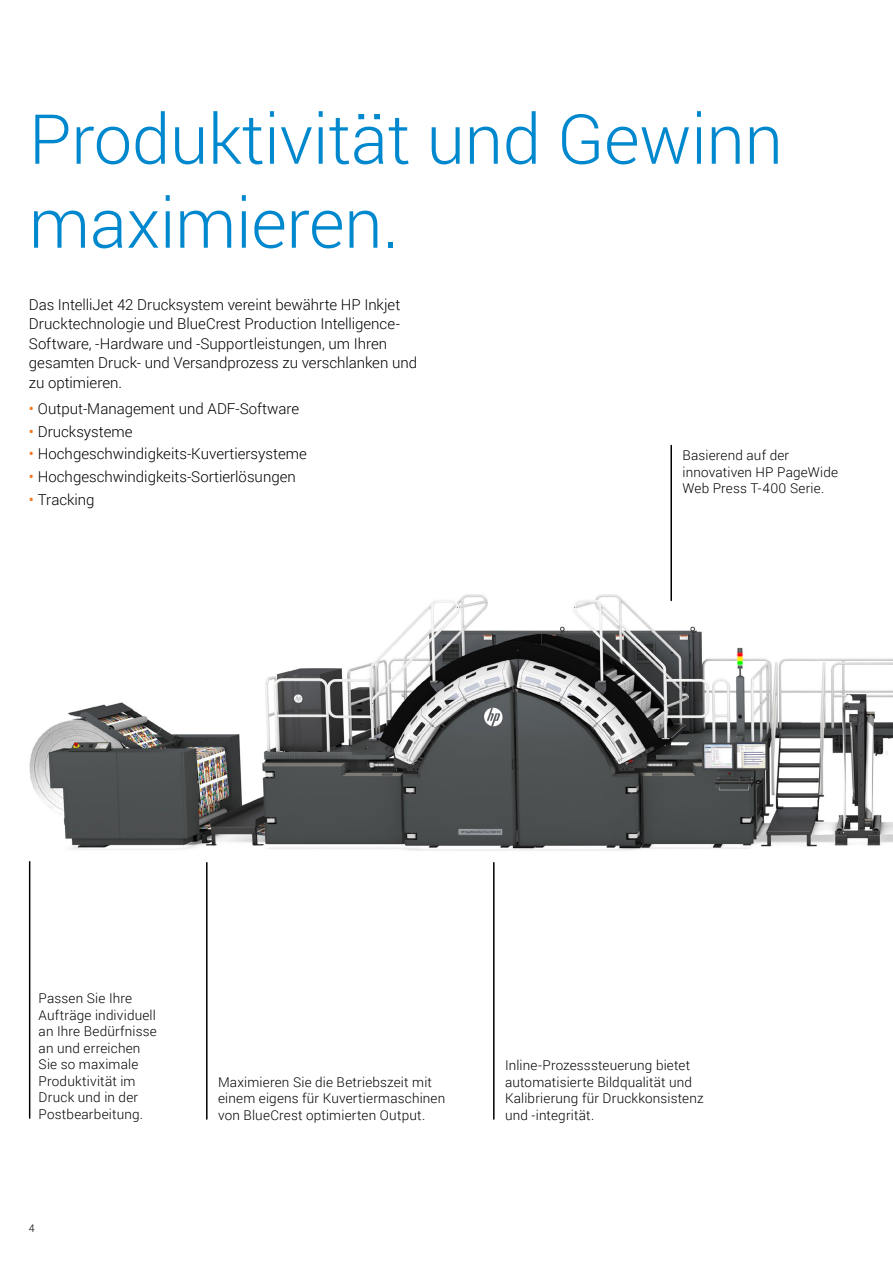
<style>
.page{position:relative;width:893px;height:1263px;background:#fff}
.page>*{position:absolute;margin:0;border:0;box-sizing:border-box;transform-origin:0 0}
.t1{font:300 69px/84px "Roboto";letter-spacing:-.005em;color:#0088ce}
.t2{font:300 15px/19.5px "Roboto";color:#000}
.t3{font:300 13.5px/16.5px "Roboto";letter-spacing:.015em;color:#000}
.t4{font:300 10.5px "Roboto";color:#000}
.s1{font-weight:400;color:#f47920}
</style>
<div class="page">
<img style="left:28px;top:594px;width:865px;height:298px">
<hr style="left:493px;top:863px;width:2px;height:256px;background:#000">
<hr style="left:670px;top:445px;width:2px;height:155px;background:#000">
<hr style="left:29px;top:862px;width:1px;height:256px;background:#000">
<hr style="left:206px;top:863px;width:2px;height:256px;background:#000">
<h1 class="t1" style="left:29px;top:95px;width:755px">Produktivität und Gewinn maximieren.</h1>
<p class="t2" style="left:29px;top:294px;width:390px">Das IntelliJet 42 Drucksystem vereint bewährte HP Inkjet Drucktechnologie und BlueCrest Production Intelligence-Software, -Hardware und -Supportleistungen, um Ihren gesamten Druck- und Versandprozess zu verschlanken und zu optimieren.</p>
<p class="t2" style="left:29px;top:398px;width:272px"><span class="s1">•</span> Output-Management und ADF-Software</p>
<p class="t2" style="left:29px;top:421px;width:105px"><span class="s1">•</span> Drucksysteme</p>
<p class="t2" style="left:29px;top:444px;width:280px"><span class="s1">•</span> Hochgeschwindigkeits-Kuvertiersysteme</p>
<p class="t2" style="left:29px;top:467px;width:268px"><span class="s1">•</span> Hochgeschwindigkeits-Sortierlösungen</p>
<p class="t2" style="left:29px;top:489px;width:67px"><span class="s1">•</span> Tracking</p>
<p class="t3" style="left:682px;top:446px;width:157px">Basierend auf der innovativen HP PageWide<br>Web Press T-400 Serie.</p>
<p class="t3" style="left:39px;top:990px;width:120px">Passen Sie Ihre<br>Aufträge individuell an Ihre Bedürfnisse an und erreichen<br>Sie so maximale<br>Produktivität im<br>Druck und in der<br>Postbearbeitung.</p>
<p class="t4" style="left:29px;top:1220px;width:7px">4</p>
<p class="t3" style="left:218px;top:1073px;width:229px">Maximieren Sie die Betriebszeit mit einem eigens für Kuvertiermaschinen von BlueCrest optimierten Output.</p>
<p class="t3" style="left:505px;top:1057px;width:200px">Inline-Prozesssteuerung bietet automatisierte Bildqualität und<br>Kalibrierung für Druckkonsistenz und -integrität.</p>
</div>
